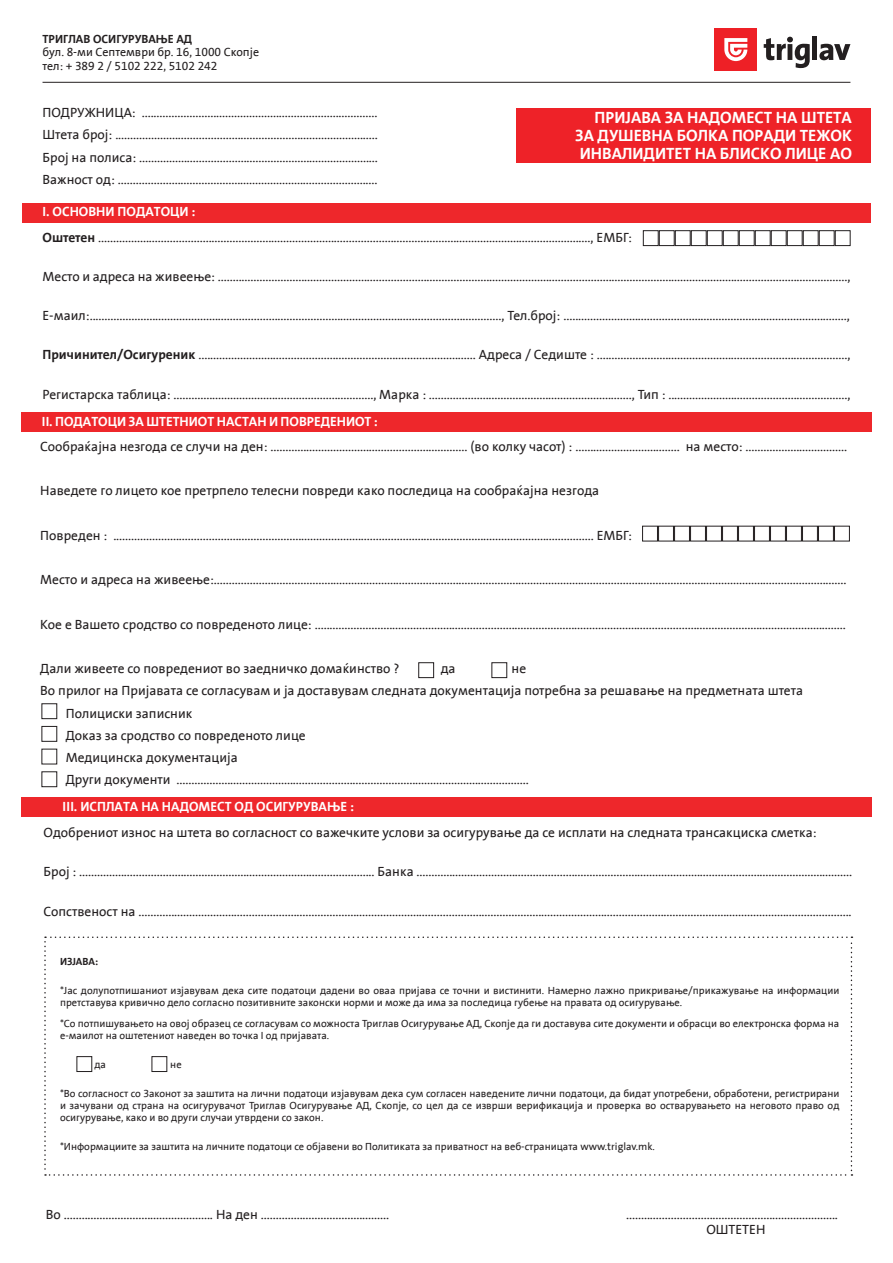
<style>
.page{position:relative;width:893px;height:1263px;background:#fff}
.page>*{position:absolute;margin:0;border:0;box-sizing:border-box;transform-origin:0 0}
.t1{font:700 16.5px/18px "Triglav The Sans Cyrl";color:#fff;text-align:justify}
.t2{font:13.5px/22.2px "Triglav The Sans Cyrl";color:#231f20;text-align:justify}
.t3{font:700 13.5px "Triglav The Sans Cyrl";color:#fff}
.t4{font:12px/13.5px "Triglav The Sans Cyrl";color:#231f20}
.t5{font:700 12px "Triglav The Sans Cyrl";color:#231f20}
.t6{font:10.5px/12px "Triglav The Sans Cyrl";color:#231f20}
.t7{font:700 10.5px "Triglav The Sans Cyrl";color:#231f20}
.s1{font-weight:700}
</style>
<div class="page">
<div style="left:22px;top:203px;width:849px;height:20px;background:#ee272b"></div>
<div style="left:516px;top:108px;width:355px;height:55px;background:#ee2228"></div>
<div style="left:715px;top:28px;width:42px;height:43px;background:#ee2026"></div>
<svg style="left:724px;top:38px;width:23px;height:23px"></svg>
<svg style="left:764px;top:37px;width:46px;height:31px"></svg>
<div style="left:812px;top:37px;width:5px;height:23px;background:#231f20"></div>
<svg style="left:819px;top:44px;width:31px;height:16px"></svg>
<hr style="left:43px;top:82px;width:807px;height:1px;background:#231f20">
<div style="left:643px;top:230px;width:15px;height:16px;border:1px solid #231f20"></div>
<div style="left:659px;top:230px;width:15px;height:16px;border:1px solid #231f20"></div>
<div style="left:675px;top:230px;width:15px;height:16px;border:1px solid #231f20"></div>
<div style="left:691px;top:230px;width:15px;height:16px;border:1px solid #231f20"></div>
<div style="left:707px;top:230px;width:15px;height:16px;border:1px solid #231f20"></div>
<div style="left:723px;top:230px;width:15px;height:16px;border:1px solid #231f20"></div>
<div style="left:739px;top:230px;width:15px;height:16px;border:1px solid #231f20"></div>
<div style="left:755px;top:230px;width:15px;height:16px;border:1px solid #231f20"></div>
<div style="left:771px;top:230px;width:15px;height:16px;border:1px solid #231f20"></div>
<div style="left:787px;top:230px;width:15px;height:16px;border:1px solid #231f20"></div>
<div style="left:803px;top:230px;width:15px;height:16px;border:1px solid #231f20"></div>
<div style="left:819px;top:230px;width:15px;height:16px;border:1px solid #231f20"></div>
<div style="left:835px;top:230px;width:15px;height:16px;border:1px solid #231f20"></div>
<div style="left:21px;top:412px;width:851px;height:20px;background:#ee272b"></div>
<div style="left:492px;top:662px;width:15px;height:16px;border:1px solid #231f20"></div>
<div style="left:418px;top:662px;width:16px;height:16px;border:1px solid #231f20"></div>
<div style="left:642px;top:526px;width:16px;height:15px;border:1px solid #231f20"></div>
<div style="left:658px;top:526px;width:16px;height:15px;border:1px solid #231f20"></div>
<div style="left:674px;top:526px;width:16px;height:15px;border:1px solid #231f20"></div>
<div style="left:690px;top:526px;width:16px;height:15px;border:1px solid #231f20"></div>
<div style="left:706px;top:526px;width:16px;height:15px;border:1px solid #231f20"></div>
<div style="left:722px;top:526px;width:16px;height:15px;border:1px solid #231f20"></div>
<div style="left:738px;top:526px;width:16px;height:15px;border:1px solid #231f20"></div>
<div style="left:754px;top:526px;width:16px;height:15px;border:1px solid #231f20"></div>
<div style="left:770px;top:526px;width:16px;height:15px;border:1px solid #231f20"></div>
<div style="left:786px;top:526px;width:16px;height:15px;border:1px solid #231f20"></div>
<div style="left:802px;top:526px;width:16px;height:15px;border:1px solid #231f20"></div>
<div style="left:818px;top:526px;width:16px;height:15px;border:1px solid #231f20"></div>
<div style="left:834px;top:526px;width:16px;height:15px;border:1px solid #231f20"></div>
<div style="left:42px;top:703px;width:15px;height:16px;border:1px solid #231f20"></div>
<div style="left:42px;top:726px;width:15px;height:16px;border:1px solid #231f20"></div>
<div style="left:22px;top:797px;width:850px;height:20px;background:#ee272b"></div>
<svg style="left:44px;top:936px;width:808px;height:240px"></svg>
<p class="t5" style="left:43px;top:32px;width:151px">ТРИГЛАВ ОСИГУРУВАЊЕ АД</p>
<p class="t4" style="left:43px;top:46px;width:218px">бул. 8-ми Септември бр. 16, 1000 Скопје тел: + 389 2 / 5102 222, 5102 242</p>
<p class="t2" style="left:43px;top:102px;width:337px">ПОДРУЖНИЦА: ...............................................................................<br>Штета број: ........................................................................................<br>Број на полиса: ................................................................................<br>Важност од: .......................................................................................</p>
<p class="t3" style="left:43px;top:204px;width:155px">I. ОСНОВНИ ПОДАТОЦИ :</p>
<p class="t1" style="left:575px;top:108px;width:278px;text-indent:19px">ПРИЈАВА ЗА НАДОМЕСТ НА ШТЕТА ЗА ДУШЕВНА БОЛКА ПОРАДИ ТЕЖОК ИНВАЛИДИТЕТ НА БЛИСКО ЛИЦЕ АО</p>
<p class="t2" style="left:43px;top:227px;width:591px"><span class="s1">Оштетен</span> ....................................................................................................................................................................., ЕМБГ:</p>
<p class="t2" style="left:43px;top:266px;width:809px">Место и адреса на живеење: ...................................................................................................................................................................................................................,</p>
<p class="t2" style="left:43px;top:305px;width:809px">Е-маил:.........................................................................................................................................., Тел.број: ...............................................................................................,</p>
<p class="t2" style="left:43px;top:344px;width:809px"><span class="s1">Причинител/Осигуреник</span> ............................................................................................. Адреса / Седиште : ....................................................................................,</p>
<p class="t2" style="left:43px;top:383px;width:809px">Регистарска таблица: ..................................................................., Марка : ...................................................................., Тип : ............................................................,</p>
<p class="t3" style="left:42px;top:413px;width:338px">II. ПОДАТОЦИ ЗА ШТЕТНИОТ НАСТАН И ПОВРЕДЕНИОТ :</p>
<p class="t2" style="left:40px;top:436px;width:808px">Сообраќајна незгода се случи на ден: .................................................................. (во колку часот) : ................................... на место: ..................................</p>
<p class="t2" style="left:40px;top:480px;width:560px">Наведете го лицето кое претрпело телесни повреди како последица на сообраќајна незгода</p>
<p class="t2" style="left:40px;top:524px;width:593px">Повреден : ................................................................................................................................................................. ЕМБГ:</p>
<p class="t2" style="left:40px;top:569px;width:808px">Место и адреса на живеење:....................................................................................................................................................................................................................</p>
<p class="t2" style="left:40px;top:613px;width:807px">Кое е Вашето сродство со повреденото лице: ..................................................................................................................................................................................</p>
<p class="t2" style="left:40px;top:658px;width:361px">Дали живеете со повредениот во заедничко домаќинство ?</p>
<p class="t2" style="left:441px;top:658px;width:16px">да</p>
<p class="t2" style="left:512px;top:658px;width:16px">не</p>
<p class="t2" style="left:40px;top:680px;width:764px">Во прилог на Пријавата се согласувам и ја доставувам следната документација потребна за решавање на предметната штета</p>
<p class="t2" style="left:66px;top:702px;width:128px">Полициски записник</p>
<p class="t2" style="left:66px;top:724px;width:241px">Доказ за сродство со повреденото лице</p>
<p class="t2" style="left:66px;top:746px;width:174px">Медицинска документација</p>
<p class="t2" style="left:66px;top:769px;width:464px">Други документи ......................................................................................................................</p>
<p class="t3" style="left:63px;top:798px;width:293px">III. ИСПЛАТА НА НАДОМЕСТ ОД ОСИГУРУВАЊЕ :</p>
<p class="t2" style="left:44px;top:822px;width:774px">Одобрениот износ на штета во согласност со важечките услови за осигурување да се исплати на следната трансакциска сметка:</p>
<p class="t2" style="left:44px;top:861px;width:810px">Број : ................................................................................................... Банка ..................................................................................................................................................</p>
<p class="t2" style="left:44px;top:900px;width:810px">Сопственост на ...............................................................................................................................................................................................................................................</p>
<p class="t7" style="left:60px;top:955px;width:40px">ИЗЈАВА:</p>
<p class="t6" style="left:60px;top:985px;width:781px">*Јас долупотпишаниот изјавувам дека сите податоци дадени во оваа пријава се точни и вистинити. Намерно лажно прикривање/прикажување на информации претставува кривично дело согласно позитивните законски норми и може да има за последица губење на правата од осигурување.</p>
<p class="t6" style="left:60px;top:1017px;width:781px">*Со потпишувањето на овој образец се согласувам со можноста Триглав Осигурување АД, Скопје да ги доставува сите документи и обрасци во електронска форма на е-маилот на оштетениот наведен во точка I од пријавата.</p>
<p class="t6" style="left:94px;top:1058px;width:13px">да</p>
<p class="t6" style="left:170px;top:1058px;width:13px">не</p>
<p class="t6" style="left:60px;top:1087px;width:781px;text-align:justify">*Во согласност со Законот за заштита на лични податоци изјавувам дека сум согласен наведените лични податоци, да бидат употребени, обработени, регистрирани и зачувани од страна на осигурувачот Триглав Осигурување АД, Скопје, со цел да се изврши верификација и проверка во остварувањето на неговото право од осигурување, како и во други случаи утврдени со закон.</p>
<p class="t6" style="left:60px;top:1140px;width:596px">*Информациите за заштита на личните податоци се објавени во Политиката за приватност на веб-страницата www.triglav.mk.</p>
<p class="t2" style="left:46px;top:1203px;width:345px">Во .................................................. На ден ...........................................</p>
<p class="t2" style="left:626px;top:1207px;width:213px;line-height:15.3px;text-align:center">.......................................................................<br>ОШТЕТЕН</p>
</div>
